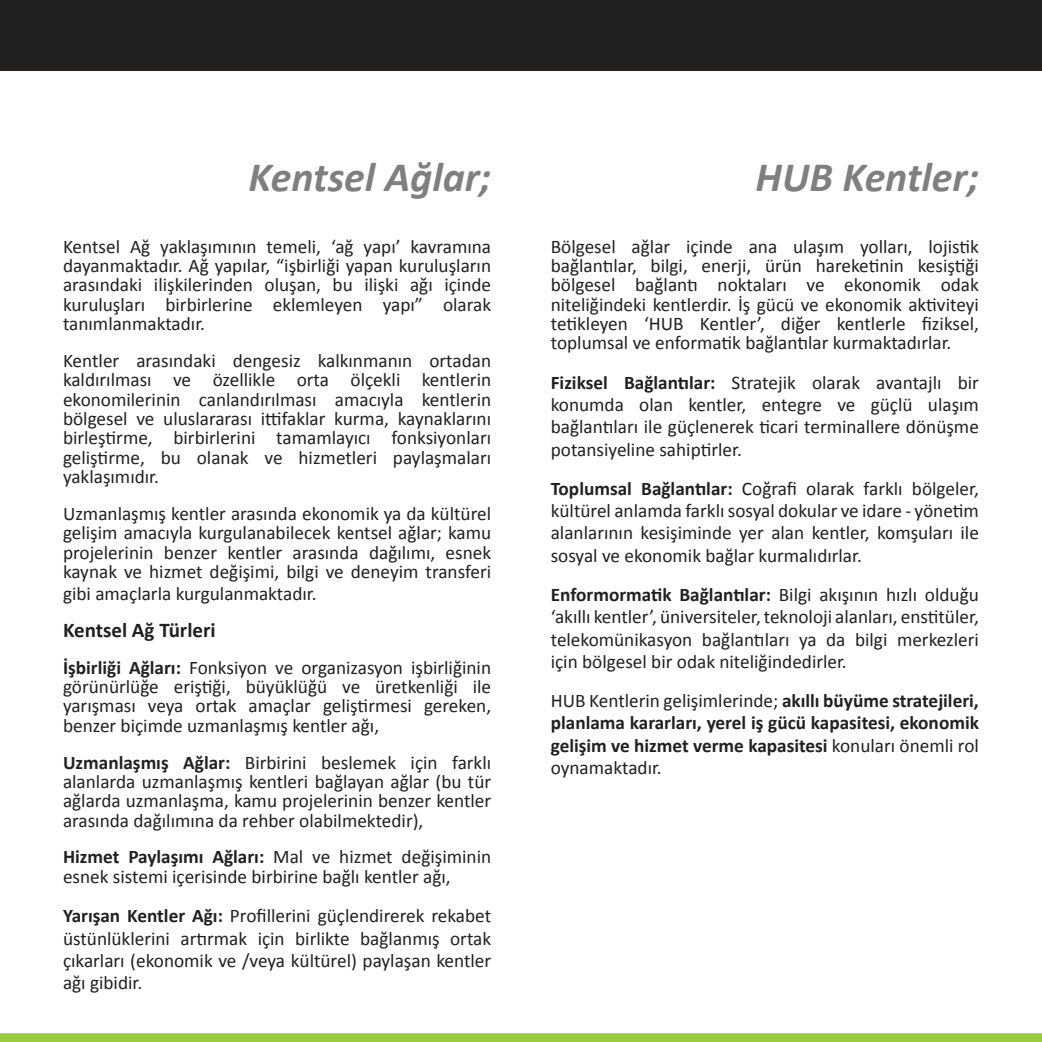
<style>
.page{position:relative;width:1042px;height:1042px;background:#fff}
.page>*{position:absolute;margin:0;border:0;box-sizing:border-box;transform-origin:0 0}
.t1{font:italic 700 42px "Calibri";color:#7f7f80}
.t2{font:700 21px "Calibri";color:#221f1f}
.t3{font:19.25px/19.4px "Calibri";color:#221f1f;text-align:justify}
.t4{font:700 19.25px/22.1px "Calibri";color:#221f1f;text-align:justify}
.s1{font-weight:700}
.s2{font-weight:400}
</style>
<div class="page">
<div style="left:0;top:0;width:1042px;height:70px;background:#221f1f"></div>
<div style="left:0;top:1033px;width:1042px;height:9px;background:#9aca3d"></div>
<h1 class="t1" style="left:249px;top:150px;width:244px">Kentsel Ağlar;</h1>
<h1 class="t1" style="left:755px;top:150px;width:225px">HUB Kentler;</h1>
<p class="t3" style="left:63px;top:237px;width:430px">Kentsel Ağ yaklaşımının temeli, ‘ağ yapı’ kavramına dayanmaktadır. Ağ yapılar, “işbirliği yapan kuruluşların arasındaki ilişkilerinden oluşan, bu ilişki ağı içinde kuruluşları birbirlerine eklemleyen yapı” olarak tanımlanmaktadır.</p>
<p class="t3" style="left:63px;top:351px;width:430px">Kentler arasındaki dengesiz kalkınmanın ortadan kaldırılması ve özellikle orta ölçekli kentlerin ekonomilerinin canlandırılması amacıyla kentlerin bölgesel ve uluslararası iifaklar kurma, kaynaklarını birleşirme, birbirlerini tamamlayıcı fonksiyonları gelişirme, bu olanak ve hizmetleri paylaşmaları yaklaşımıdır.</p>
<p class="t3" style="left:63px;top:504px;width:430px">Uzmanlaşmış kentler arasında ekonomik ya da kültürel gelişim amacıyla kurgulanabilecek kentsel ağlar; kamu projelerinin benzer kentler arasında dağılımı, esnek kaynak ve hizmet değişimi, bilgi ve deneyim transferi</p>
<p class="t3" style="left:63px;top:584px;width:255px">gibi amaçlarla kurgulanmaktadır.</p>
<p class="t2" style="left:63px;top:616px;width:154px">Kentsel Ağ Türleri</p>
<p class="t3" style="left:63px;top:657px;width:430px"><span class="s1">İşbirliği Ağları:</span> Fonksiyon ve organizasyon işbirliğinin görünürlüğe erişiği, büyüklüğü ve üretkenliği ile yarışması veya ortak amaçlar gelişirmesi gereken, benzer biçimde uzmanlaşmış kentler ağı,</p>
<p class="t3" style="left:63px;top:752px;width:430px"><span class="s1">Uzmanlaşmış Ağlar:</span> Birbirini beslemek için farklı alanlarda uzmanlaşmış kentleri bağlayan ağlar (bu tür ağlarda uzmanlaşma, kamu projelerinin benzer kentler arasında dağılımına da rehber olabilmektedir),</p>
<p class="t3" style="left:63px;top:847px;width:430px"><span class="s1">Hizmet Paylaşımı Ağları:</span> Mal ve hizmet değişiminin esnek sistemi içerisinde birbirine bağlı kentler ağı,</p>
<p class="t3" style="left:63px;top:905px;width:430px;line-height:22.1px"><span class="s1">Yarışan Kentler Ağı:</span> Proillerini güçlendirerek rekabet üstünlüklerini arırmak için birlikte bağlanmış ortak çıkarları (ekonomik ve /veya kültürel) paylaşan kentler ağı gibidir.</p>
<p class="t3" style="left:551px;top:237px;width:430px">Bölgesel ağlar içinde ana ulaşım yolları, lojisik bağlanılar, bilgi, enerji, ürün harekeinin kesişiği bölgesel bağlanı noktaları ve ekonomik odak niteliğindeki kentlerdir. İş gücü ve ekonomik akiviteyi teikleyen ‘HUB Kentler’, diğer kentlerle iziksel, toplumsal ve enformaik bağlanılar kurmaktadırlar.</p>
<p class="t3" style="left:551px;top:372px;width:430px;line-height:22.1px"><span class="s1">Fiziksel Bağlanılar:</span> Stratejik olarak avantajlı bir konumda olan kentler, entegre ve güçlü ulaşım bağlanıları ile güçlenerek icari terminallere dönüşme potansiyeline sahipirler.</p>
<p class="t3" style="left:551px;top:478px;width:430px;line-height:22.1px"><span class="s1">Toplumsal Bağlanılar:</span> Coğrai olarak farklı bölgeler, kültürel anlamda farklı sosyal dokular ve idare - yöneim alanlarının kesişiminde yer alan kentler, komşuları ile sosyal ve ekonomik bağlar kurmalıdırlar.</p>
<p class="t3" style="left:551px;top:584px;width:430px;line-height:22.1px"><span class="s1">Enformormaik Bağlanılar:</span> Bilgi akışının hızlı olduğu ‘akıllı kentler’, üniversiteler, teknoloji alanları, ensitüler, telekomünikasyon bağlanıları ya da bilgi merkezleri için bölgesel bir odak niteliğindedirler.</p>
<p class="t4" style="left:551px;top:690px;width:430px"><span class="s2">HUB Kentlerin gelişimlerinde;</span> akıllı büyüme stratejileri, planlama kararları, yerel iş gücü kapasitesi, ekonomik gelişim ve hizmet verme kapasitesi <span class="s2">konuları önemli rol oynamaktadır.</span></p>
</div>
